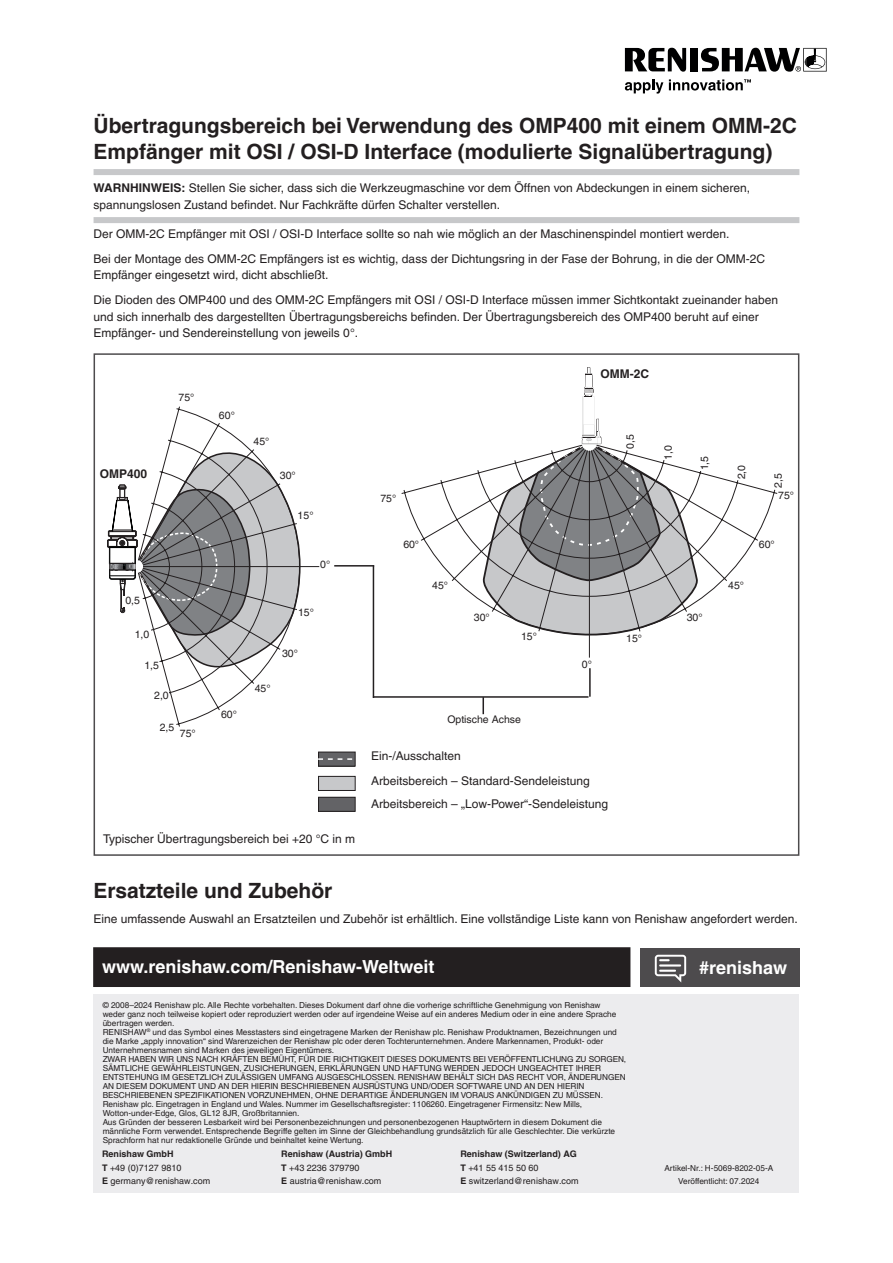
<style>
.page{position:relative;width:893px;height:1263px;background:#fff}
.page>*{position:absolute;margin:0;border:0;box-sizing:border-box;transform-origin:0 0}
.Subheading_14pt_Bold{font:700 21px/25.5px "Helvetica LT Pro";color:#231f20}
.back_page_URL_white___hashtag{font:700 18px "Helvetica LT Pro";color:#fff}
.back_page_URL_white___hashtag_flush_righ{font:700 18px "Helvetica LT Pro";color:#fff}
.Body_Text_8pt{font:12px/16.5px "Helvetica LT Pro";color:#231f20}
.Note{font:12px/16.5px "Helvetica LT Pro";color:#231f20}
.Figure_annotation_left-aligned{font:12px "Helvetica LT Pro";color:#231f20}
._8pt_Body_Text{font:12px "Helvetica LT Pro";color:#231f20}
._10pt_Body_Text{font:700 12px "Helvetica LT Pro";color:#231f20}
.Figure_annotation{font:700 12px "Helvetica LT Pro";color:#231f20}
.t1{font:10.5px "Helvetica LT Pro";color:#231f20}
.Office_details{font:9px "Helvetica LT Pro";color:#231f20}
.Office_details-2{font:700 9px "Helvetica LT Pro";color:#231f20}
.Disclaimer{font:8.25px/9px "Helvetica LT Pro";color:#231f20}
.Part_No{font:8.25px "Helvetica LT Pro";color:#231f20}
.s1{font-weight:700}
</style>
<div class="page">
<svg style="left:430px;top:367px;width:348px;height:291px"></svg>
<hr style="left:133px;top:566px;width:186px;height:1px;background:#231f20">
<svg style="left:107px;top:406px;width:211px;height:321px"></svg>
<hr style="left:373px;top:696px;width:215px;height:2px;background:#231f20">
<svg style="left:482px;top:697px;width:2px;height:17px"></svg>
<hr style="left:334px;top:565px;width:40px;height:1px;background:#231f20">
<hr style="left:373px;top:565px;width:1px;height:133px;background:#231f20">
<hr style="left:589px;top:668px;width:2px;height:29px;background:#231f20">
<div style="left:640px;top:948px;width:160px;height:38px;background:#4d4b4d"></div>
<svg style="left:655px;top:955px;width:31px;height:27px"></svg>
<div style="left:94px;top:948px;width:536px;height:38px;background:#231f20"></div>
<div style="left:93px;top:947px;width:537px;height:40px;border:2px solid #231f20"></div>
<div style="left:94px;top:994px;width:705px;height:199px;background:#ececee"></div>
<div style="left:94px;top:169px;width:705px;height:6px;background:#c7c8ca"></div>
<div style="left:94px;top:217px;width:705px;height:6px;background:#c7c8ca"></div>
<div style="left:94px;top:353px;width:705px;height:503px;border:2px solid #4d4b4d"></div>
<div style="left:318px;top:752px;width:37px;height:14px;background:#636366"></div>
<div style="left:318px;top:752px;width:38px;height:14px;border:1px solid #231f20"></div>
<div style="left:318px;top:776px;width:37px;height:14px;background:#c7c8ca"></div>
<div style="left:318px;top:776px;width:38px;height:15px;border:1px solid #231f20"></div>
<div style="left:318px;top:797px;width:37px;height:14px;background:#636366"></div>
<div style="left:318px;top:797px;width:38px;height:15px;border:1px solid #231f20"></div>
<svg style="left:318px;top:758px;width:34px;height:2px"></svg>
<div style="left:123px;top:596px;width:17px;height:11px;background:#fff"></div>
<div style="left:105px;top:630px;width:44px;height:11px;background:#fff"></div>
<div style="left:115px;top:661px;width:44px;height:11px;background:#fff"></div>
<div style="left:125px;top:692px;width:44px;height:10px;background:#fff"></div>
<div style="left:130px;top:723px;width:44px;height:11px;background:#fff"></div>
<div style="left:626px;top:409px;width:11px;height:40px;background:#fff"></div>
<div style="left:664px;top:416px;width:11px;height:44px;background:#fff"></div>
<div style="left:701px;top:427px;width:10px;height:43px;background:#fff"></div>
<div style="left:738px;top:436px;width:10px;height:43px;background:#fff"></div>
<div style="left:774px;top:443px;width:11px;height:45px;background:#fff"></div>
<svg style="left:625px;top:80px;width:38px;height:14px"></svg>
<svg style="left:625px;top:48px;width:61px;height:24px"></svg>
<div style="left:690px;top:48px;width:8px;height:23px;background:#000001"></div>
<svg style="left:701px;top:48px;width:126px;height:24px"></svg>
<svg style="left:669px;top:79px;width:82px;height:12px"></svg>
<p class="Subheading_14pt_Bold" style="left:94px;top:113px;width:705px">Übertragungsbereich bei Verwendung des OMP400 mit einem OMM-2C<br>Empfänger mit OSI / OSI-D Interface (modulierte Signalübertragung)</p>
<p class="Note" style="left:94px;top:180px;width:658px"><span class="s1">WARNHINWEIS:</span> Stellen Sie sicher, dass sich die Werkzeugmaschine vor dem Öffnen von Abdeckungen in einem sicheren, spannungslosen Zustand befindet. Nur Fachkräfte dürfen Schalter verstellen.</p>
<p class="Body_Text_8pt" style="left:94px;top:225px;width:637px">Der OMM-2C Empfänger mit OSI / OSI-D Interface sollte so nah wie möglich an der Maschinenspindel montiert werden.</p>
<p class="Body_Text_8pt" style="left:94px;top:250px;width:673px">Bei der Montage des OMM-2C Empfängers ist es wichtig, dass der Dichtungsring in der Fase der Bohrung, in die der OMM-2C<br>Empfänger eingesetzt wird, dicht abschließt.</p>
<p class="Body_Text_8pt" style="left:94px;top:292px;width:686px">Die Dioden des OMP400 und des OMM‑2C Empfängers mit OSI / OSI-D Interface müssen immer Sichtkontakt zueinander haben und sich innerhalb des dargestellten Übertragungsbereichs befinden. Der Übertragungsbereich des OMP400 beruht auf einer<br>Empfänger- und Sendereinstellung von jeweils 0°.</p>
<p class="_10pt_Body_Text" style="left:100px;top:467px;width:49px">OMP400</p>
<p class="t1" style="left:179px;top:392px;width:17px">75°</p>
<p class="t1" style="left:125px;top:594px;width:16px">0,5</p>
<p class="t1" style="left:135px;top:628px;width:16px">1,0</p>
<p class="t1" style="left:144px;top:659px;width:16px">1,5</p>
<p class="t1" style="left:154px;top:689px;width:16px">2,0</p>
<p class="t1" style="left:160px;top:721px;width:16px">2,5</p>
<p class="t1" style="left:180px;top:728px;width:17px">75°</p>
<p class="t1" style="left:219px;top:409px;width:17px">60°</p>
<p class="t1" style="left:221px;top:708px;width:17px">60°</p>
<p class="t1" style="left:254px;top:435px;width:17px">45°</p>
<p class="t1" style="left:280px;top:469px;width:17px">30°</p>
<p class="t1" style="left:298px;top:509px;width:17px">15°</p>
<p class="t1" style="left:320px;top:558px;width:12px">0°</p>
<p class="t1" style="left:298px;top:607px;width:17px">15°</p>
<p class="t1" style="left:255px;top:682px;width:17px">45°</p>
<p class="t1" style="left:282px;top:647px;width:17px">30°</p>
<p class="_8pt_Body_Text" style="left:103px;top:832px;width:254px">Typischer Übertragungsbereich bei +20 °C in m</p>
<p class="Figure_annotation" style="left:601px;top:366px;width:50px">OMM-2C</p>
<p class="t1" style="left:380px;top:492px;width:17px">75°</p>
<p class="t1" style="left:403px;top:538px;width:17px">60°</p>
<p class="t1" style="left:432px;top:580px;width:17px">45°</p>
<p class="t1" style="left:624px;top:449px;width:16px;rotate:-90deg">0,5</p>
<p class="t1" style="left:662px;top:460px;width:16px;rotate:-90deg">1,0</p>
<p class="t1" style="left:698px;top:470px;width:16px;rotate:-90deg">1,5</p>
<p class="t1" style="left:474px;top:611px;width:17px">30°</p>
<p class="t1" style="left:687px;top:611px;width:17px">30°</p>
<p class="t1" style="left:521px;top:630px;width:17px">15°</p>
<p class="t1" style="left:582px;top:658px;width:12px">0°</p>
<p class="t1" style="left:626px;top:632px;width:17px">15°</p>
<p class="t1" style="left:447px;top:714px;width:75px">Optische Achse</p>
<p class="Figure_annotation_left-aligned" style="left:371px;top:749px;width:91px">Ein-/Ausschalten</p>
<p class="Figure_annotation_left-aligned" style="left:371px;top:774px;width:220px">Arbeitsbereich – Standard-Sendeleistung</p>
<p class="Figure_annotation_left-aligned" style="left:371px;top:796px;width:238px">Arbeitsbereich – „Low-Power“-Sendeleistung</p>
<p class="t1" style="left:735px;top:479px;width:16px;rotate:-90deg">2,0</p>
<p class="t1" style="left:772px;top:488px;width:16px;rotate:-90deg">2,5</p>
<p class="t1" style="left:778px;top:489px;width:17px">75°</p>
<p class="t1" style="left:728px;top:579px;width:17px">45°</p>
<p class="t1" style="left:759px;top:538px;width:17px">60°</p>
<p class="Subheading_14pt_Bold" style="left:94px;top:878px;width:240px">Ersatzteile und Zubehör</p>
<p class="Body_Text_8pt" style="left:94px;top:911px;width:706px">Eine umfassende Auswahl an Ersatzteilen und Zubehör ist erhältlich. Eine vollständige Liste kann von Renishaw angefordert werden.</p>
<p class="back_page_URL_white___hashtag" style="left:102px;top:955px;width:334px">www.renishaw.com/Renishaw-Weltweit</p>
<p class="back_page_URL_white___hashtag_flush_righ" style="left:699px;top:956px;width:89px">#renishaw</p>
<p class="Disclaimer" style="left:103px;top:1000px;width:515px">© 2008–2024 Renishaw plc. Alle Rechte vorbehalten. Dieses Dokument darf ohne die vorherige schriftliche Genehmigung von Renishaw weder ganz noch teilweise kopiert oder reproduziert werden oder auf irgendeine Weise auf ein anderes Medium oder in eine andere Sprache übertragen werden.</p>
<p class="Disclaimer" style="left:103px;top:1027px;width:516px">RENISHAW<sup>®</sup> und das Symbol eines Messtasters sind eingetragene Marken der Renishaw plc. Renishaw Produktnamen, Bezeichnungen und die Marke „apply innovation“ sind Warenzeichen der Renishaw plc oder deren Tochterunternehmen. Andere Markennamen, Produkt- oder<br>Unternehmensnamen sind Marken des jeweiligen Eigentümers.</p>
<p class="Disclaimer" style="left:103px;top:1054px;width:525px">ZWAR HABEN WIR UNS NACH KRÄFTEN BEMÜHT, FÜR DIE RICHTIGKEIT DIESES DOKUMENTS BEI VERÖFFENTLICHUNG ZU SORGEN, SÄMTLICHE GEWÄHRLEISTUNGEN, ZUSICHERUNGEN, ERKLÄRUNGEN UND HAFTUNG WERDEN JEDOCH UNGEACHTET IHRER ENTSTEHUNG IM GESETZLICH ZULÄSSIGEN UMFANG AUSGESCHLOSSEN. RENISHAW BEHÄLT SICH DAS RECHT VOR, ÄNDERUNGEN AN DIESEM DOKUMENT UND AN DER HIERIN BESCHRIEBENEN AUSRÜSTUNG UND/ODER SOFTWARE UND AN DEN HIERIN BESCHRIEBENEN SPEZIFIKATIONEN VORZUNEHMEN, OHNE DERARTIGE ÄNDERUNGEN IM VORAUS ANKÜNDIGEN ZU MÜSSEN.</p>
<p class="Disclaimer" style="left:103px;top:1099px;width:481px">Renishaw plc. Eingetragen in England und Wales. Nummer im Gesellschaftsregister: 1106260. Eingetragener Firmensitz: New Mills,<br>Wotton‑under-Edge, Glos, GL12 8JR, Großbritannien.</p>
<p class="Disclaimer" style="left:103px;top:1117px;width:514px">Aus Gründen der besseren Lesbarkeit wird bei Personenbezeichnungen und personenbezogenen Hauptwörtern in diesem Dokument die männliche Form verwendet. Entsprechende Begriffe gelten im Sinne der Gleichbehandlung grundsätzlich für alle Geschlechter. Die verkürzte<br>Sprachform hat nur redaktionelle Gründe und beinhaltet keine Wertung.</p>
<p class="Part_No" style="left:678px;top:1176px;width:83px">Veröffentlicht: 07.2024</p>
<p class="Office_details-2" style="left:281px;top:1149px;width:113px">Renishaw (Austria) GmbH</p>
<p class="Office_details" style="left:281px;top:1162px;width:80px"><span class="s1">T</span> +43 2236 379790</p>
<p class="Office_details" style="left:281px;top:1176px;width:102px"><span class="s1">E</span> austria@renishaw.com</p>
<p class="Office_details-2" style="left:460px;top:1149px;width:118px">Renishaw (Switzerland) AG</p>
<p class="Office_details" style="left:460px;top:1162px;width:80px"><span class="s1">T</span> +41 55 415 50 60</p>
<p class="Office_details" style="left:460px;top:1176px;width:120px"><span class="s1">E</span> switzerland@renishaw.com</p>
<p class="Office_details-2" style="left:102px;top:1149px;width:73px">Renishaw GmbH</p>
<p class="Office_details" style="left:102px;top:1162px;width:81px"><span class="s1">T</span> +49 (0)7127 9810</p>
<p class="Office_details" style="left:102px;top:1176px;width:110px"><span class="s1">E</span> germany@renishaw.com</p>
<p class="Part_No" style="left:664px;top:1163px;width:110px">Artikel-Nr.: H-5069-8202-05-A</p>
</div>
